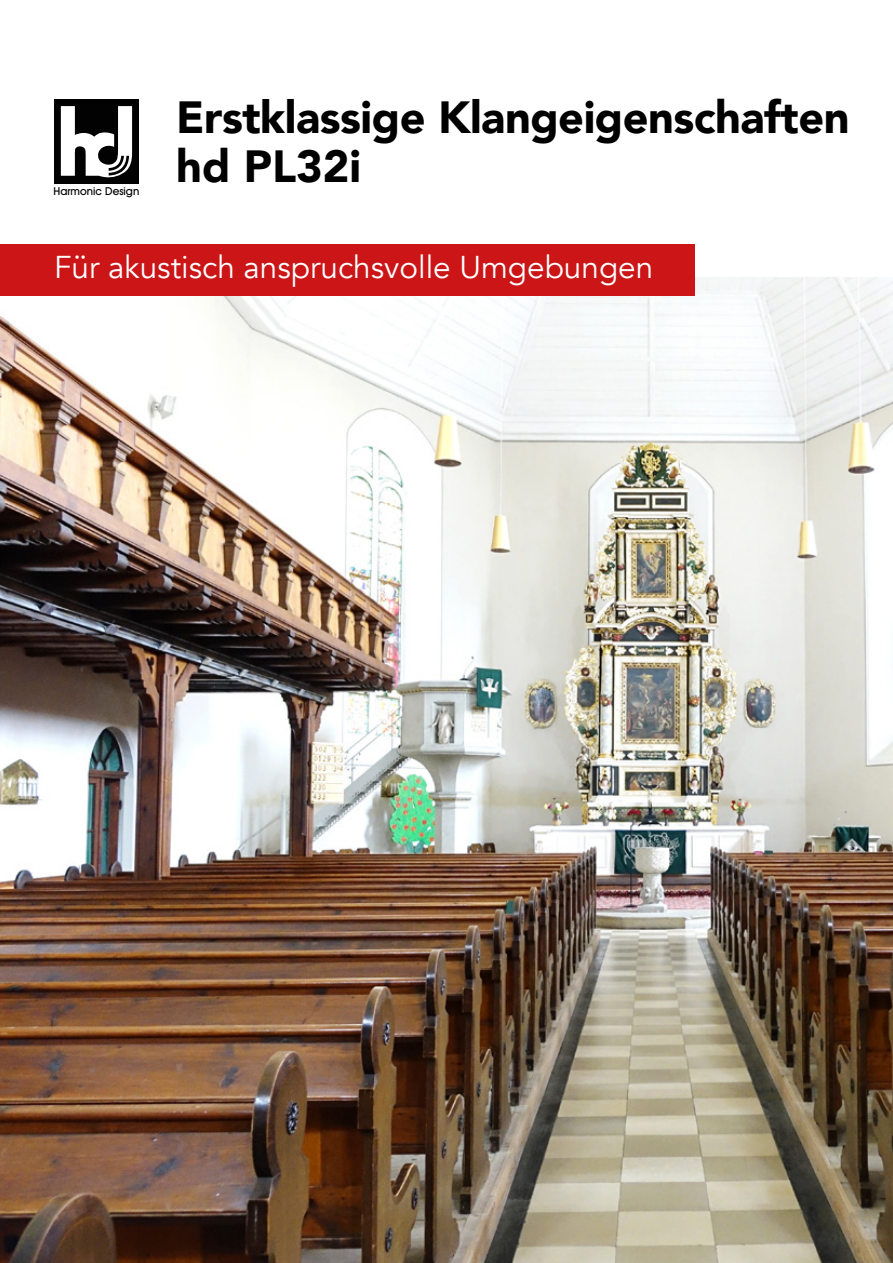
<style>
.page{position:relative;width:893px;height:1263px;background:#fff}
.page>*{position:absolute;margin:0;border:0;box-sizing:border-box;transform-origin:0 0}
.t1{font:900 45px/49.5px "Avenir";letter-spacing:-.01em;color:#000}
.t2{font:31.5px "Avenir";color:#fff}
.t3{font:500 10.95px "Avant Garde IT Cby BT";color:#000}
</style>
<div class="page">
<img style="left:0;top:277px;width:893px;height:986px">
<div style="left:54px;top:99px;width:85px;height:84px;background:#020203"></div>
<svg style="left:61px;top:106px;width:71px;height:72px"></svg>
<div style="left:0;top:244px;width:695px;height:51px;background:#cb1517"></div>
<p class="t3" style="left:54px;top:184px;width:87px">Harmonic Design</p>
<p class="t1" style="left:176px;top:91px;width:675px">Erstklassige Klangeigenschaften hd PL32i</p>
<p class="t2" style="left:54px;top:248px;width:601px">Für akustisch anspruchsvolle Umgebungen</p>
</div>
